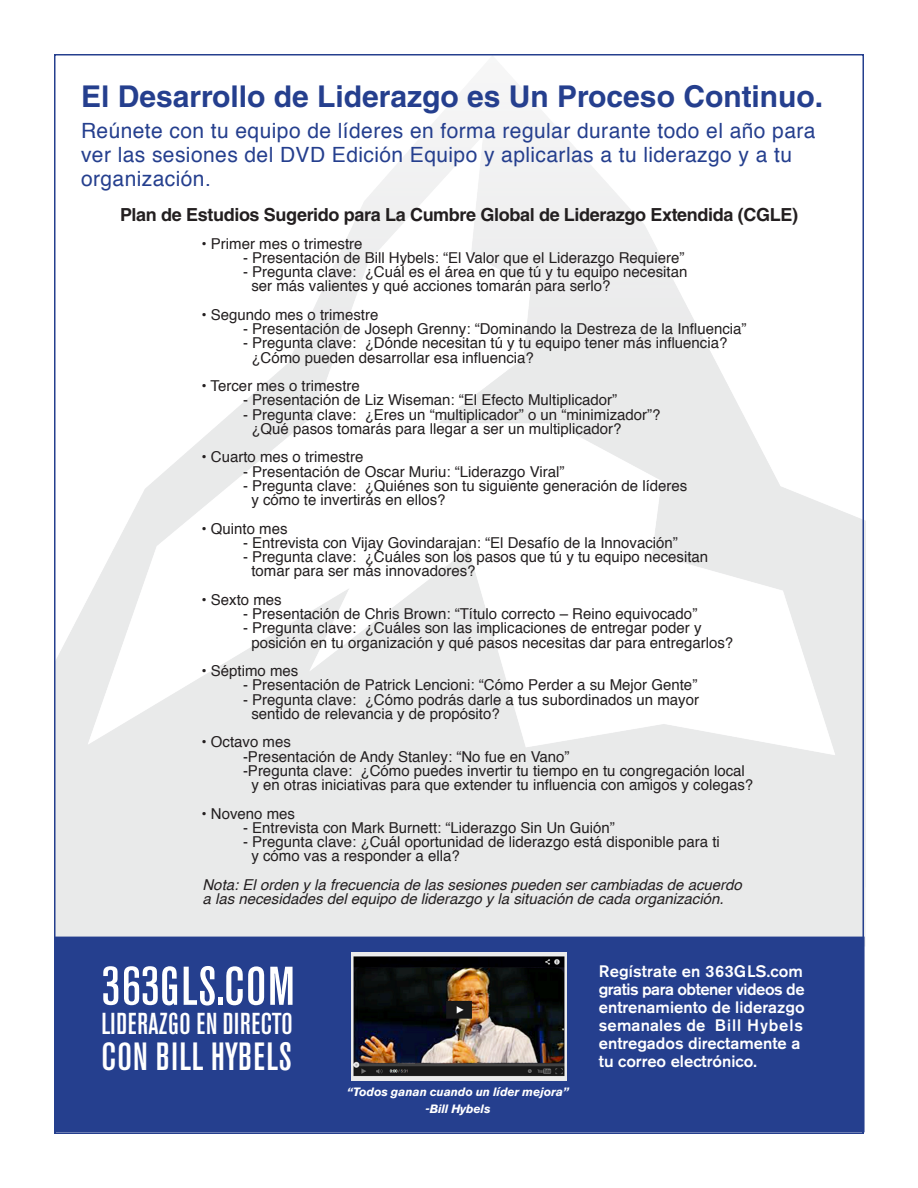
<style>
.page{position:relative;width:918px;height:1188px;background:#fff}
.page>*{position:absolute;margin:0;border:0;box-sizing:border-box;transform-origin:0 0}
.t1{font:500 condensed 54px "Akzidenz Grotesk BE";letter-spacing:.02em;color:#fff}
.t2{font:500 condensed 39px "Akzidenz Grotesk BE";letter-spacing:.03em;color:#fff}
.t3{font:700 30px "Helvetica";color:#253f8e}
.t4{font:500 condensed 30px "Akzidenz Grotesk BE";letter-spacing:.02em;color:#fff}
.t5{font:21px/24px "Helvetica";letter-spacing:.02em;color:#253f8e}
.t6{font:700 18px "Helvetica";letter-spacing:-.02em;color:#231f20}
.t7{font:500 16.5px/18px "Akzidenz Grotesk BE";color:#fff}
.t8{font:15px "Helvetica";color:#231f20}
.t9{font:italic 15px "Helvetica";color:#231f20}
.t10{font:italic 700 12px "Akzidenz Grotesk BE";letter-spacing:-.01em;color:#fff}
</style>
<div class="page">
<div style="left:55px;top:937px;width:810px;height:195px;background:#253f8e"></div>
<img style="left:351px;top:952px;width:216px;height:128px">
<p class="t3" style="left:81px;top:78px;width:744px">El Desarrollo de Liderazgo es Un Proceso Continuo.</p>
<p class="t5" style="left:81px;top:120px;width:736px">Reúnete con tu equipo de líderes en forma regular durante todo el año para ver las sesiones del DVD Edición Equipo y aplicarlas a tu liderazgo y a tu organización.</p>
<p class="t6" style="left:120px;top:204px;width:679px">Plan de Estudios Sugerido para La Cumbre Global de Liderazgo Extendida (CGLE)</p>
<p class="t8" style="left:202px;top:232px;width:163px">• Primer mes o trimestre</p>
<p class="t8" style="left:243px;top:246px;width:443px">- Presentación de Bill Hybels: “El Valor que el Liderazgo Requiere”</p>
<p class="t8" style="left:243px;top:260px;width:446px">- Pregunta clave: ¿Cuál es el área en que tú y tu equipo necesitan</p>
<p class="t8" style="left:251px;top:275px;width:361px">ser más valientes y qué acciones tomarán para serlo?</p>
<p class="t8" style="left:202px;top:303px;width:178px">• Segundo mes o trimestre</p>
<p class="t8" style="left:243px;top:317px;width:505px">- Presentación de Joseph Grenny: “Dominando la Destreza de la Influencia”</p>
<p class="t8" style="left:243px;top:332px;width:486px">- Pregunta clave: ¿Dónde necesitan tú y tu equipo tener más influencia?</p>
<p class="t8" style="left:251px;top:346px;width:284px">¿Cómo pueden desarrollar esa influencia?</p>
<p class="t8" style="left:202px;top:374px;width:160px">• Tercer mes o trimestre</p>
<p class="t8" style="left:243px;top:389px;width:376px">- Presentación de Liz Wiseman: “El Efecto Multiplicador”</p>
<p class="t8" style="left:243px;top:403px;width:419px">- Pregunta clave: ¿Eres un “multiplicador” o un “minimizador”?</p>
<p class="t8" style="left:251px;top:417px;width:372px">¿Qué pasos tomarás para llegar a ser un multiplicador?</p>
<p class="t8" style="left:202px;top:446px;width:163px">• Cuarto mes o trimestre</p>
<p class="t8" style="left:243px;top:460px;width:323px">- Presentación de Oscar Muriu: “Liderazgo Viral”</p>
<p class="t8" style="left:243px;top:474px;width:446px">- Pregunta clave: ¿Quiénes son tu siguiente generación de líderes</p>
<p class="t8" style="left:251px;top:488px;width:196px">y cómo te invertirás en ellos?</p>
<p class="t8" style="left:202px;top:517px;width:88px">• Quinto mes</p>
<p class="t8" style="left:243px;top:531px;width:436px">- Entrevista con Vijay Govindarajan: “El Desafío de la Innovación”</p>
<p class="t8" style="left:243px;top:545px;width:467px">- Pregunta clave: ¿Cuáles son los pasos que tú y tu equipo necesitan</p>
<p class="t8" style="left:251px;top:560px;width:226px">tomar para ser más innovadores?</p>
<p class="t8" style="left:202px;top:588px;width:82px">• Sexto mes</p>
<p class="t8" style="left:243px;top:602px;width:456px">- Presentación de Chris Brown: “Título correcto – Reino equivocado”</p>
<p class="t8" style="left:243px;top:617px;width:460px">- Pregunta clave: ¿Cuáles son las implicaciones de entregar poder y</p>
<p class="t8" style="left:251px;top:631px;width:483px">posición en tu organización y qué pasos necesitas dar para entregarlos?</p>
<p class="t8" style="left:202px;top:659px;width:98px">• Séptimo mes</p>
<p class="t8" style="left:243px;top:674px;width:456px">- Presentación de Patrick Lencioni: “Cómo Perder a su Mejor Gente”</p>
<p class="t8" style="left:243px;top:688px;width:458px">- Pregunta clave: ¿Cómo podrás darle a tus subordinados un mayor</p>
<p class="t8" style="left:251px;top:702px;width:250px">sentido de relevancia y de propósito?</p>
<p class="t8" style="left:202px;top:731px;width:91px">• Octavo mes</p>
<p class="t8" style="left:243px;top:745px;width:328px">-Presentación de Andy Stanley: “No fue en Vano”</p>
<p class="t8" style="left:243px;top:759px;width:503px">-Pregunta clave: ¿Cómo puedes invertir tu tiempo en tu congregación local</p>
<p class="t8" style="left:251px;top:773px;width:503px">y en otras iniciativas para que extender tu influencia con amigos y colegas?</p>
<p class="t8" style="left:202px;top:802px;width:95px">• Noveno mes</p>
<p class="t8" style="left:243px;top:816px;width:373px">- Entrevista con Mark Burnett: “Liderazgo Sin Un Guión”</p>
<p class="t8" style="left:243px;top:830px;width:478px">- Pregunta clave: ¿Cuál oportunidad de liderazgo está disponible para ti</p>
<p class="t8" style="left:251px;top:845px;width:210px">y cómo vas a responder a ella?</p>
<p class="t9" style="left:202px;top:873px;width:541px">Nota: El orden y la frecuencia de las sesiones pueden ser cambiadas de acuerdo</p>
<p class="t9" style="left:202px;top:887px;width:523px">a las necesidades del equipo de liderazgo y la situación de cada organización.</p>
<p class="t1" style="left:102px;top:956px;width:195px">363GLS.COM</p>
<p class="t4" style="left:102px;top:1007px;width:193px">LIDERAZGO EN DIRECTO</p>
<p class="t2" style="left:102px;top:1035px;width:192px">CON BILL HYBELS</p>
<p class="t10" style="left:347px;top:1085px;width:223px">“Todos ganan cuando un líder mejora”</p>
<p class="t10" style="left:426px;top:1102px;width:66px">-Bill Hybels</p>
<p class="t7" style="left:599px;top:963px;width:207px">Regístrate en 363GLS.com gratis para obtener videos de entrenamiento de liderazgo semanales de Bill Hybels entregados directamente a tu correo electrónico.</p>
</div>
